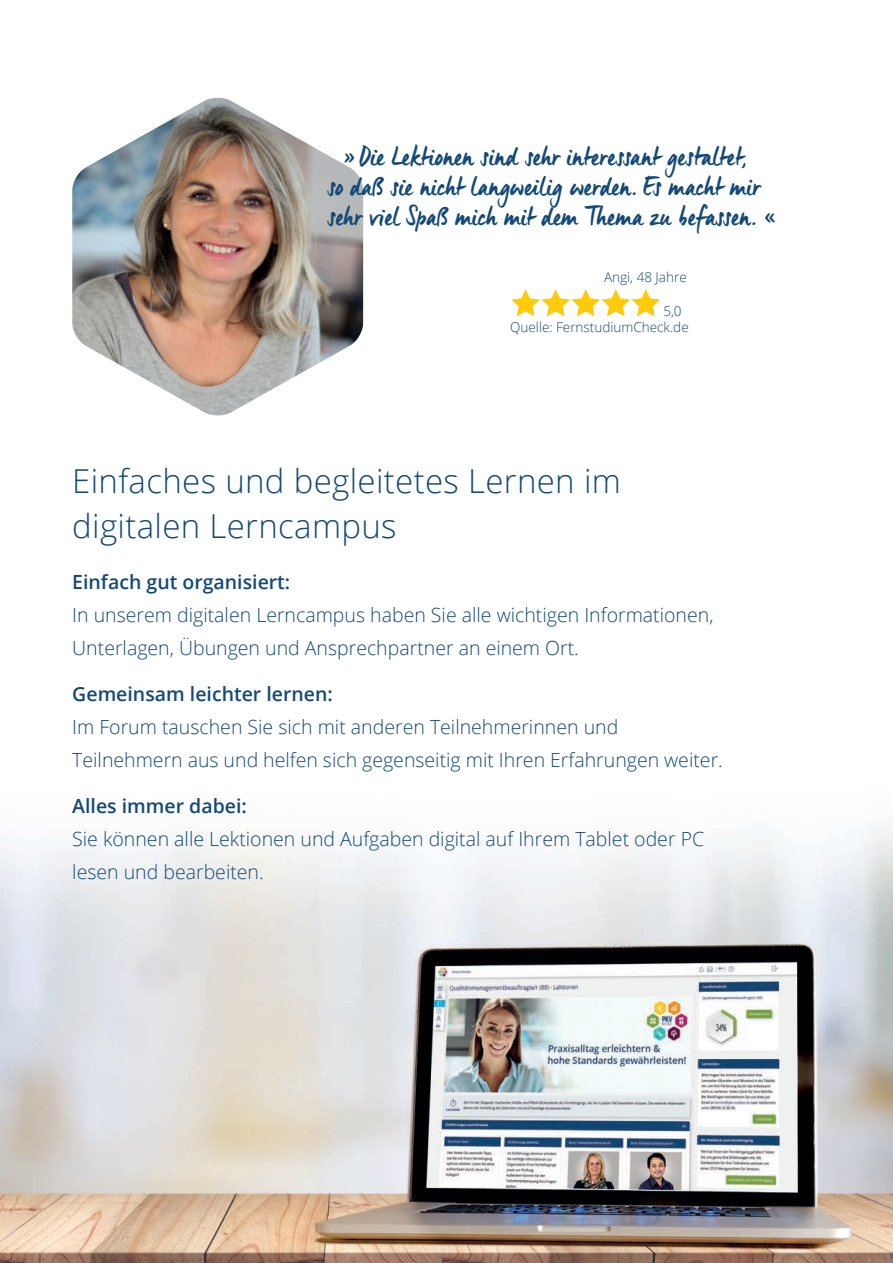
<style>
.page{position:relative;width:893px;height:1263px;background:#fff}
.page>*{position:absolute;margin:0;border:0;box-sizing:border-box;transform-origin:0 0}
._002_seitenhead_open-part{font:300 33px/45px "Open Sans";letter-spacing:.01em;color:#144977}
._006_zitat{font:27px/30px "Manus Smooth";color:#144977}
._001a_fliesstext_grösser_S2{font:300 19.5px/33px "Open Sans";color:#144977}
._005_seitenhead_kleiner{font:600 19.5px "Open Sans";color:#144977}
._001_fliesstext{font:300 13.5px "Open Sans";color:#144977}
.s1{font-size:31.05px}
</style>
<div class="page">
<svg style="left:511px;top:289px;width:149px;height:27px"></svg>
<img style="left:72px;top:98px;width:291px;height:318px">
<img style="left:0;top:822px;width:893px;height:441px">
<p class="_006_zitat" style="left:327px;top:141px;width:451px;text-indent:16px"><span class="s1">»</span> Die Lektionen sind sehr interessant gestaltet,<br>so daß sie nicht langweilig werden. Es macht mir sehr viel Spaß mich mit dem Thema zu befassen. <span class="s1">«</span></p>
<p class="_001_fliesstext" style="left:604px;top:268px;width:84px">Angi, 48 Jahre</p>
<p class="_001_fliesstext" style="left:510px;top:318px;width:180px">Quelle: FernstudiumCheck.de</p>
<p class="_001_fliesstext" style="left:663px;top:302px;width:20px">5,0</p>
<p class="_002_seitenhead_open-part" style="left:72px;top:458px;width:550px">Einfaches und begleitetes Lernen im digitalen Lerncampus</p>
<p class="_005_seitenhead_kleiner" style="left:72px;top:568px;width:220px">Einfach gut organisiert:</p>
<p class="_001a_fliesstext_grösser_S2" style="left:72px;top:598px;width:643px">In unserem digitalen Lerncampus haben Sie alle wichtigen Informationen,<br>Unterlagen, Übungen und Ansprechpartner an einem Ort.</p>
<p class="_005_seitenhead_kleiner" style="left:72px;top:680px;width:262px">Gemeinsam leichter lernen:</p>
<p class="_001a_fliesstext_grösser_S2" style="left:72px;top:710px;width:652px">Im Forum tauschen Sie sich mit anderen Teilnehmerinnen und<br>Teilnehmern aus und helfen sich gegenseitig mit Ihren Erfahrungen weiter.</p>
<p class="_005_seitenhead_kleiner" style="left:72px;top:792px;width:176px">Alles immer dabei:</p>
<p class="_001a_fliesstext_grösser_S2" style="left:72px;top:821px;width:633px">Sie können alle Lektionen und Aufgaben digital auf Ihrem Tablet oder PC lesen und bearbeiten.</p>
</div>
